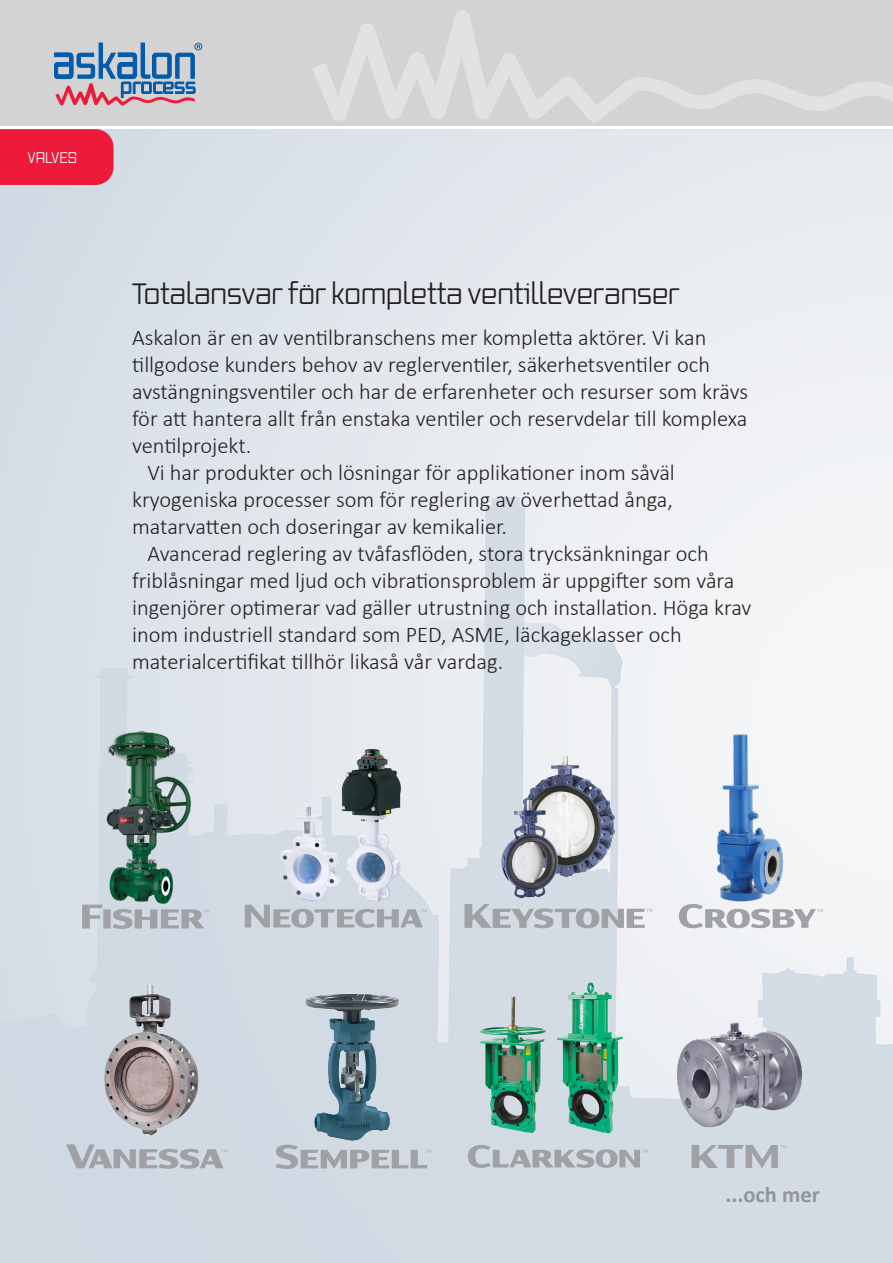
<style>
.page{position:relative;width:893px;height:1263px;background:#fff}
.page>*{position:absolute;margin:0;border:0;box-sizing:border-box;transform-origin:0 0}
.t1{font:28.5px "Vox Round";color:#231f20}
.t2{font:300 22.5px/27px "Calibri";color:#231f20;text-align:justify}
.t3{font:700 22.5px "Calibri";color:#939598}
.t4{font:15px "Vox Round";color:#fff}
</style>
<div class="page">
<div style="left:0;top:0;width:893px;height:126px;background:#d3d3d3"></div>
<svg style="left:313px;top:11px;width:580px;height:111px"></svg>
<svg style="left:54px;top:43px;width:148px;height:63px"></svg>
<div style="left:0;top:129px;width:114px;height:56px;background:#ed1a3a"></div>
<img style="left:701px;top:729px;width:89px;height:174px">
<svg style="left:679px;top:904px;width:144px;height:24px"></svg>
<img style="left:92px;top:719px;width:101px;height:186px">
<svg style="left:82px;top:905px;width:127px;height:23px;background:#b8bdc4"></svg>
<img style="left:498px;top:754px;width:122px;height:146px">
<svg style="left:464px;top:904px;width:188px;height:24px;background:#bec2c8"></svg>
<svg style="left:245px;top:905px;width:182px;height:23px;background:#babfc6"></svg>
<svg style="left:276px;top:1145px;width:155px;height:24px;background:#bbc0c7"></svg>
<img style="left:303px;top:989px;width:100px;height:152px">
<svg style="left:66px;top:1144px;width:162px;height:25px;background:#babfc6"></svg>
<svg style="left:468px;top:1145px;width:180px;height:23px;background:#bcc1c8"></svg>
<img style="left:476px;top:983px;width:150px;height:150px">
<img style="left:674px;top:1008px;width:132px;height:131px">
<svg style="left:692px;top:1145px;width:95px;height:23px;background:#babec5"></svg>
<img style="left:264px;top:749px;width:152px;height:152px">
<img style="left:68px;top:977px;width:167px;height:166px">
<p class="t4" style="left:27px;top:148px;width:51px">VALVES</p>
<p class="t1" style="left:132px;top:275px;width:549px">Totalansvar för kompletta ventilleveranser</p>
<p class="t2" style="left:132px;top:324px;width:576px">Askalon är en av ventilbranschens mer kompletta aktörer. Vi kan</p>
<p class="t2" style="left:132px;top:351px;width:579px">tillgodose kunders behov av reglerventiler, säkerhetsventiler och</p>
<p class="t2" style="left:132px;top:378px;width:618px">avstängningsventiler och har de erfarenheter och resurser som krävs för att hantera allt från enstaka ventiler och reservdelar till komplexa ventilprojekt.</p>
<p class="t2" style="left:147px;top:459px;width:529px">Vi har produkter och lösningar för applikationer inom såväl</p>
<p class="t2" style="left:132px;top:486px;width:542px">kryogeniska processer som för reglering av överhettad ånga,</p>
<p class="t2" style="left:132px;top:513px;width:376px">matarvatten och doseringar av kemikalier.</p>
<p class="t2" style="left:147px;top:540px;width:563px">Avancerad reglering av tvåfasflöden, stora trycksänkningar och</p>
<p class="t2" style="left:132px;top:567px;width:621px;text-align:left">friblåsningar med ljud och vibrationsproblem är uppgifter som våra ingenjörer optimerar vad gäller utrustning och installation. Höga krav inom industriell standard som PED, ASME, läckageklasser och</p>
<p class="t2" style="left:132px;top:648px;width:373px">materialcertifikat tillhör likaså vår vardag.</p>
<p class="t3" style="left:725px;top:1178px;width:96px">...och mer</p>
</div>
